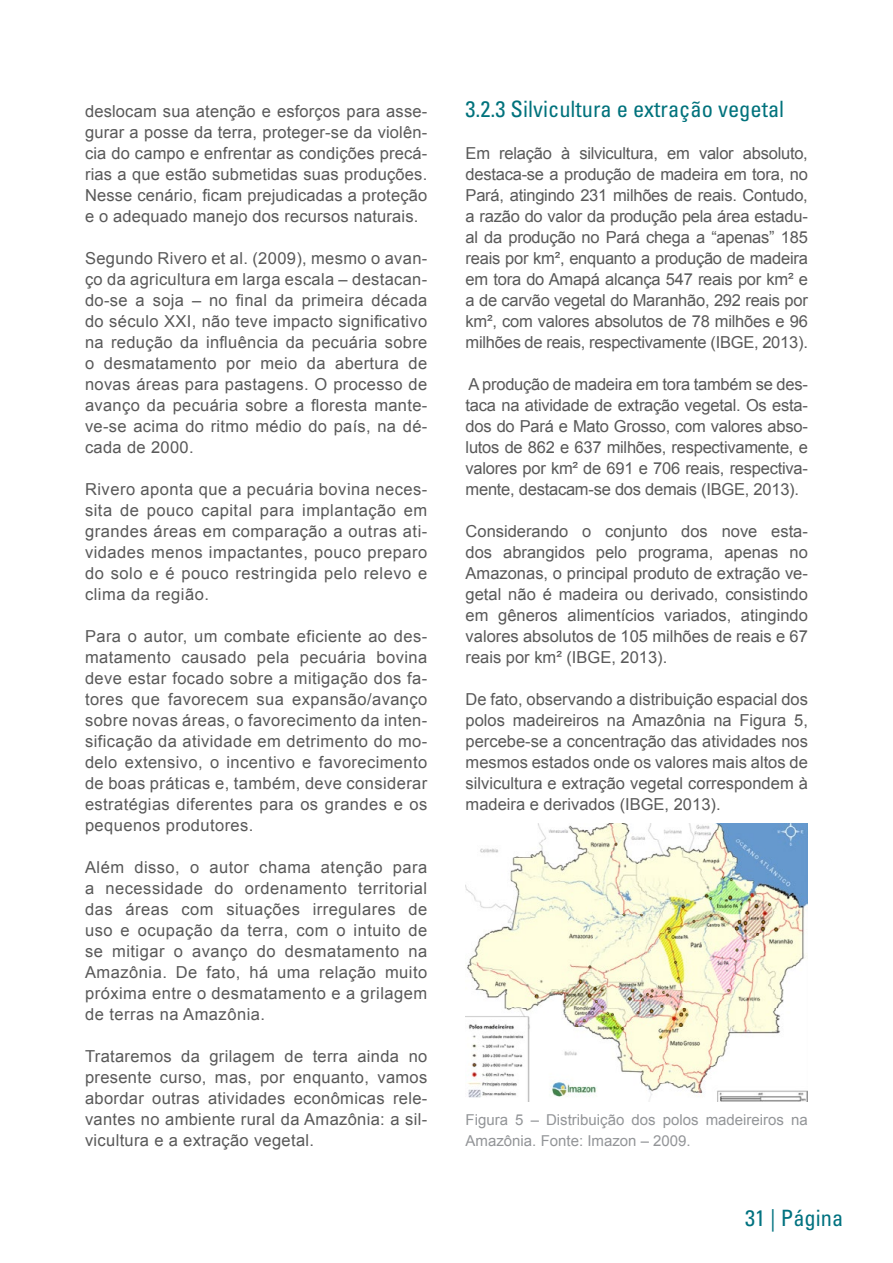
<style>
.page{position:relative;width:893px;height:1263px;background:#fff}
.page>*{position:absolute;margin:0;border:0;box-sizing:border-box;transform-origin:0 0}
.t1{font:condensed 22.5px "Univers LT Std";color:#00727c}
.t2{font:condensed 22.5px "Univers LT Std";color:#007280}
.t3{font:16.5px/21px "Arial";letter-spacing:.015em;color:#595959;text-align:justify}
.t4{font:15px/21px "Arial";color:#939598}
</style>
<div class="page">
<img style="left:466px;top:823px;width:342px;height:278px">
<p class="t3" style="left:85px;top:101px;width:344px">deslocam sua atenção e esforços para asse&shy;gurar a posse da terra, proteger-se da violên&shy;cia do campo e enfrentar as condições precá&shy;rias a que estão submetidas suas produções.<br>Nesse cenário, ficam prejudicadas a proteção e o adequado manejo dos recursos naturais.</p>
<p class="t3" style="left:85px;top:248px;width:344px">Segundo Rivero et al. (2009), mesmo o avan&shy;ço da agricultura em larga escala – destacan&shy;do-se a soja – no final da primeira década do século XXI, não teve impacto significativo na redução da influência da pecuária sobre o desmatamento por meio da abertura de novas áreas para pastagens. O processo de avanço da pecuária sobre a floresta mante&shy;ve-se acima do ritmo médio do país, na dé&shy;cada de 2000.</p>
<p class="t3" style="left:85px;top:479px;width:344px">Rivero aponta que a pecuária bovina neces&shy;sita de pouco capital para implantação em grandes áreas em comparação a outras ati&shy;vidades menos impactantes, pouco preparo do solo e é pouco restringida pelo relevo e clima da região.</p>
<p class="t3" style="left:85px;top:626px;width:344px">Para o autor, um combate eficiente ao des&shy;matamento causado pela pecuária bovina deve estar focado sobre a mitigação dos fa&shy;tores que favorecem sua expansão/avanço sobre novas áreas, o favorecimento da inten&shy;sificação da atividade em detrimento do mo&shy;delo extensivo, o incentivo e favorecimento de boas práticas e, também, deve considerar estratégias diferentes para os grandes e os pequenos produtores.</p>
<p class="t3" style="left:85px;top:857px;width:344px">Além disso, o autor chama atenção para a necessidade do ordenamento territorial das áreas com situações irregulares de uso e ocupação da terra, com o intuito de se mitigar o avanço do desmatamento na Amazônia. De fato, há uma relação muito próxima entre o desmatamento e a grilagem de terras na Amazônia.</p>
<p class="t3" style="left:85px;top:1046px;width:344px">Trataremos da grilagem de terra ainda no presente curso, mas, por enquanto, vamos abordar outras atividades econômicas rele&shy;vantes no ambiente rural da Amazônia: a sil&shy;vicultura e a extração vegetal.</p>
<h1 class="t1" style="left:466px;top:95px;width:320px">3.2.3 Silvicultura e extração vegetal</h1>
<p class="t3" style="left:466px;top:143px;width:344px">Em relação à silvicultura, em valor absoluto, destaca-se a produção de madeira em tora, no Pará, atingindo 231 milhões de reais. Contudo, a razão do valor da produção pela área estadu&shy;al da produção no Pará chega a “apenas” 185 reais por km², enquanto a produção de madeira em tora do Amapá alcança 547 reais por km² e a de carvão vegetal do Maranhão, 292 reais por km², com valores absolutos de 78 milhões e 96 milhões de reais, respectivamente (IBGE, 2013).</p>
<p class="t3" style="left:466px;top:374px;width:344px">A produção de madeira em tora também se des&shy;taca na atividade de extração vegetal. Os esta&shy;dos do Pará e Mato Grosso, com valores abso&shy;lutos de 862 e 637 milhões, respectivamente, e valores por km² de 691 e 706 reais, respectiva&shy;mente, destacam-se dos demais (IBGE, 2013).</p>
<p class="t3" style="left:466px;top:521px;width:344px">Considerando o conjunto dos nove esta&shy;dos abrangidos pelo programa, apenas no Amazonas, o principal produto de extração ve&shy;getal não é madeira ou derivado, consistindo em gêneros alimentícios variados, atingindo valores absolutos de 105 milhões de reais e 67 reais por km² (IBGE, 2013).</p>
<p class="t3" style="left:466px;top:689px;width:344px">De fato, observando a distribuição espacial dos polos madeireiros na Amazônia na Figura 5, percebe-se a concentração das atividades nos mesmos estados onde os valores mais altos de silvicultura e extração vegetal correspondem à madeira e derivados (IBGE, 2013).</p>
<p class="t4" style="left:466px;top:1109px;width:344px">Figura 5 – Distribuição dos polos madeireiros na<br>Amazônia. Fonte: Imazon – 2009.</p>
<h1 class="t2" style="left:745px;top:1204px;width:100px">31 | Página</h1>
</div>
